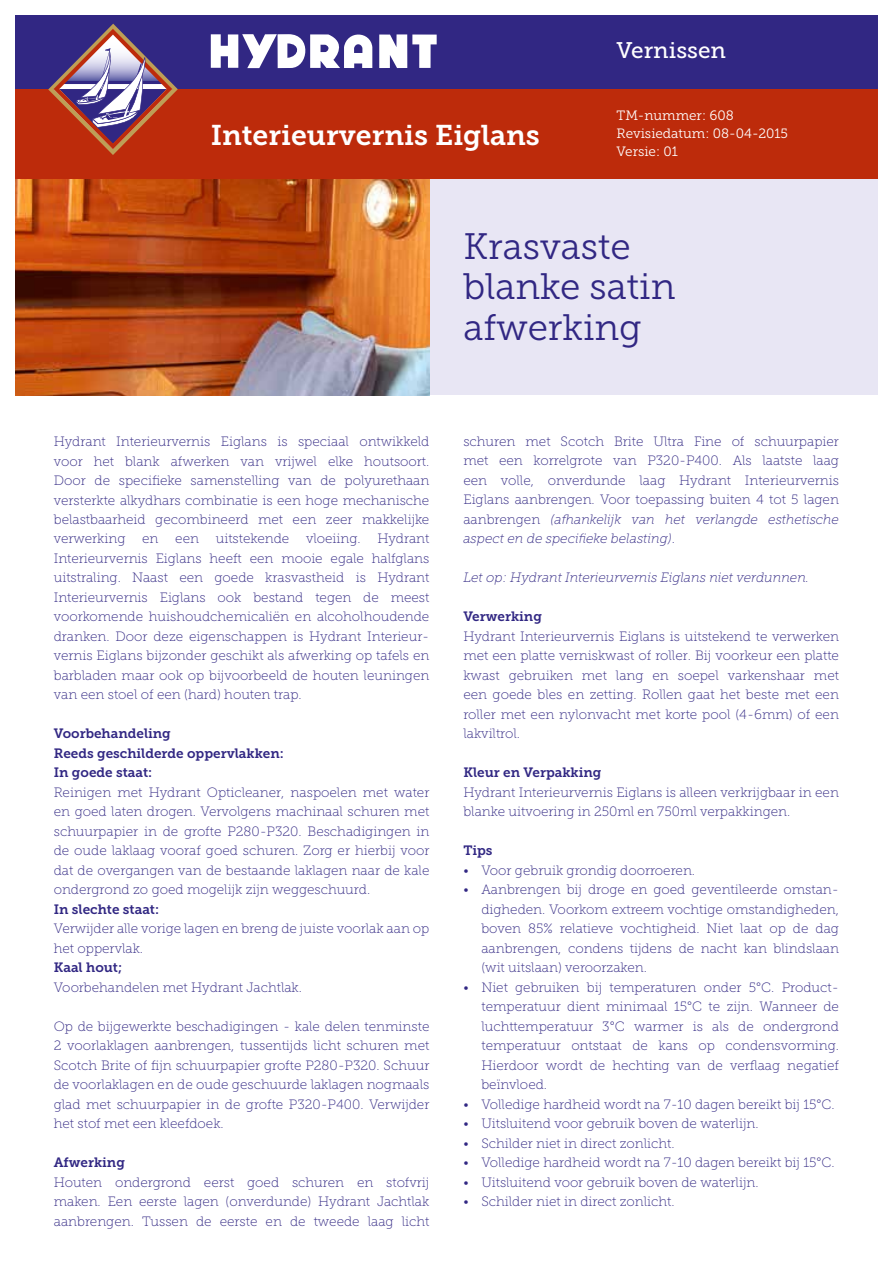
<style>
.page{position:relative;width:893px;height:1263px;background:#fff}
.page>*{position:absolute;margin:0;border:0;box-sizing:border-box;transform-origin:0 0}
.t1{font:36.75px/40.8px "Museo Slab 300";color:#312783}
.t2{font:28.35px "Museo Slab 700";color:#fff}
.t3{font:22.5px "Museo Slab 500";color:#fff}
.t4{font:13.5px/19.5px "Museo Slab 100";color:#312783;text-align:justify}
.t5{font:13.5px/19.5px "Museo Slab 700";color:#312783}
.t6{font:italic 13.5px "Museo Slab 100";color:#312783}
.t7{font:13.5px/18px "Museo Slab 300";color:#fff}
.s1{font-style:italic}
</style>
<div class="page">
<svg style="left:15px;top:15px;width:863px;height:381px;background:#b17675"></svg>
<svg style="left:48px;top:24px;width:130px;height:131px;background:#8d576e"></svg>
<h2 class="t2" style="left:211px;top:119px;width:331px">Interieurvernis Eiglans</h2>
<h3 class="t3" style="left:617px;top:38px;width:111px">Vernissen</h3>
<p class="t7" style="left:617px;top:106px;width:173px">TM-nummer: 608<br>Revisiedatum: 08-04-2015<br>Versie: 01</p>
<h1 class="t1" style="left:463px;top:226px;width:213px">Krasvaste blanke satin afwerking</h1>
<p class="t4" style="left:54px;top:432px;width:377px">Hydrant Interieurvernis Eiglans is speciaal ontwikkeld voor het blank afwerken van vrijwel elke houtsoort.<br>Door de specifieke samenstelling van de polyurethaan versterkte alkydhars combinatie is een hoge mechanische belastbaarheid gecombineerd met een zeer makkelijke verwerking en een uitstekende vloeiing. Hydrant Interieurvernis Eiglans heeft een mooie egale halfglans uitstraling. Naast een goede krasvastheid is Hydrant Interieurvernis Eiglans ook bestand tegen de meest voorkomende huishoudchemicaliën en alcoholhoudende dranken. Door deze eigenschappen is Hydrant Interieur&shy;vernis Eiglans bijzonder geschikt als afwerking op tafels en barbladen maar ook op bijvoorbeeld de houten leuningen van een stoel of een (hard) houten trap.</p>
<p class="t5" style="left:54px;top:724px;width:232px">Voorbehandeling<br>Reeds geschilderde oppervlakken:<br>In goede staat:</p>
<p class="t4" style="left:54px;top:783px;width:377px">Reinigen met Hydrant Opticleaner, naspoelen met water en goed laten drogen. Vervolgens machinaal schuren met schuurpapier in de grofte P280- P320. Beschadigingen in de oude laklaag vooraf goed schuren. Zorg er hierbij voor dat de overgangen van de bestaande laklagen naar de kale ondergrond zo goed mogelijk zijn weggeschuurd.</p>
<p class="t5" style="left:54px;top:899px;width:107px">In slechte staat:</p>
<p class="t4" style="left:54px;top:919px;width:377px">Verwijder alle vorige lagen en breng de juiste voorlak aan op het oppervlak.</p>
<p class="t5" style="left:54px;top:958px;width:70px">Kaal hout;</p>
<p class="t4" style="left:54px;top:978px;width:250px">Voorbehandelen met Hydrant Jachtlak.</p>
<p class="t4" style="left:54px;top:1017px;width:377px">Op de bijgewerkte beschadigingen - kale delen tenminste 2 voorlaklagen aanbrengen, tussentijds licht schuren met Scotch Brite of fijn schuurpapier grofte P280- P320. Schuur de voorlaklagen en de oude geschuurde laklagen nogmaals glad met schuurpapier in de grofte P320- P400. Verwijder het stof met een kleefdoek.</p>
<p class="t5" style="left:54px;top:1153px;width:73px">Afwerking</p>
<p class="t4" style="left:54px;top:1172px;width:377px">Houten ondergrond eerst goed schuren en stofvrij maken. Een eerste lagen (onverdunde) Hydrant Jachtlak aanbrengen. Tussen de eerste en de tweede laag licht</p>
<p class="t4" style="left:463px;top:431px;width:377px">schuren met Scotch Brite Ultra Fine of schuurpapier met een korrelgrote van P320- P400. Als laatste laag een volle, onverdunde laag Hydrant Interieurvernis Eiglans aanbrengen. Voor toepassing buiten 4 tot 5 lagen aanbrengen <span class="s1">(afhankelijk van het verlangde esthetische aspect en de specifieke belasting)</span>.</p>
<p class="t6" style="left:463px;top:570px;width:347px">Let op: Hydrant Interieurvernis Eiglans niet verdunnen.</p>
<p class="t5" style="left:463px;top:607px;width:80px">Verwerking</p>
<p class="t4" style="left:463px;top:626px;width:377px">Hydrant Interieurvernis Eiglans is uitstekend te verwerken met een platte verniskwast of roller. Bij voorkeur een platte kwast gebruiken met lang en soepel varkenshaar met een goede bles en zetting. Rollen gaat het beste met een roller met een nylonvacht met korte pool (4- 6mm) of een lakviltrol.</p>
<p class="t5" style="left:463px;top:763px;width:140px">Kleur en Verpakking</p>
<p class="t4" style="left:463px;top:782px;width:377px">Hydrant Interieurvernis Eiglans is alleen verkrijgbaar in een blanke uitvoering in 250ml en 750ml verpakkingen.</p>
<p class="t5" style="left:463px;top:841px;width:31px">Tips</p>
<p class="t4" style="left:463px;top:860px;width:233px">• Voor gebruik grondig doorroeren.</p>
<p class="t4" style="left:463px;top:880px;width:374px">• Aanbrengen bij droge en goed geventileerde omstan-</p>
<p class="t4" style="left:463px;top:899px;width:377px">-digheden. Voorkom extreem vochtige omstandigheden,</p>
<p class="t4" style="left:481px;top:919px;width:359px">boven 85% relatieve vochtigheid. Niet laat op de dag</p>
<p class="t4" style="left:481px;top:938px;width:359px">aanbrengen, condens tijdens de nacht kan blindslaan</p>
<p class="t4" style="left:481px;top:958px;width:167px">(wit uitslaan) veroorzaken.</p>
<p class="t4" style="left:463px;top:977px;width:374px">• Niet gebruiken bij temperaturen onder 5°C. Product-</p>
<p class="t4" style="left:463px;top:997px;width:377px">-temperatuur dient minimaal 15°C te zijn. Wanneer de</p>
<p class="t4" style="left:481px;top:1016px;width:359px">luchttemperatuur 3°C warmer is als de ondergrond</p>
<p class="t4" style="left:481px;top:1036px;width:359px">temperatuur ontstaat de kans op condensvorming.</p>
<p class="t4" style="left:481px;top:1055px;width:359px">Hierdoor wordt de hechting van de verflaag negatief</p>
<p class="t4" style="left:481px;top:1075px;width:67px">beïnvloed.</p>
<p class="t4" style="left:463px;top:1094px;width:373px">• Volledige hardheid wordt na 7- 10 dagen bereikt bij 15°C.</p>
<p class="t4" style="left:463px;top:1114px;width:297px">• Uitsluitend voor gebruik boven de waterlijn.</p>
<p class="t4" style="left:463px;top:1133px;width:213px">• Schilder niet in direct zonlicht.</p>
<p class="t4" style="left:463px;top:1153px;width:373px">• Volledige hardheid wordt na 7- 10 dagen bereikt bij 15°C.</p>
<p class="t4" style="left:463px;top:1172px;width:297px">• Uitsluitend voor gebruik boven de waterlijn.</p>
<p class="t4" style="left:463px;top:1192px;width:213px">• Schilder niet in direct zonlicht.</p>
</div>
